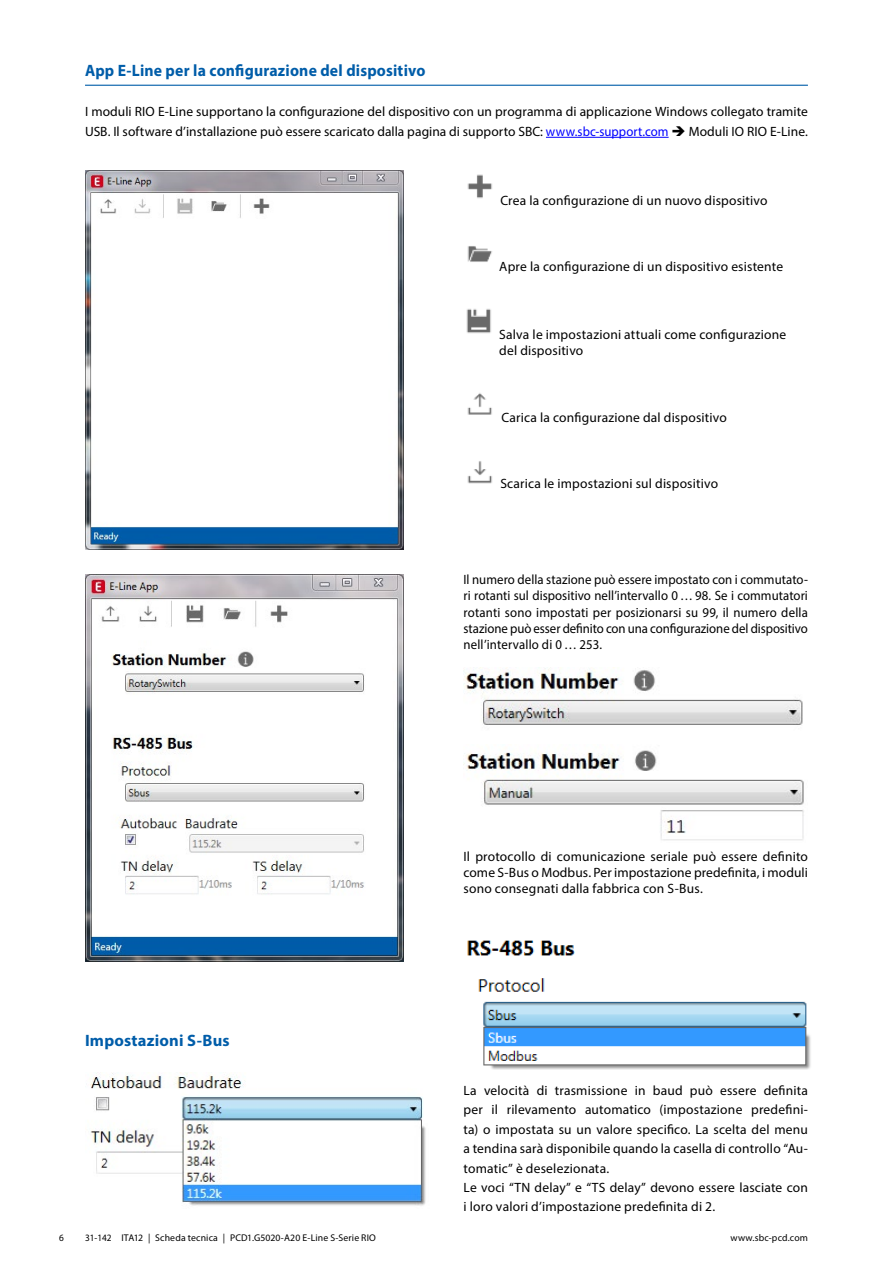
<style>
.page{position:relative;width:893px;height:1263px;background:#fff}
.page>*{position:absolute;margin:0;border:0;box-sizing:border-box;transform-origin:0 0}
.t1{font:700 16.5px "Myriad Pro";letter-spacing:.01em;color:#005da9;scale:.95 1}
.t2{font:700 16.5px "Myriad Pro";letter-spacing:.01em;color:#005da9}
.t3{font:13.5px/19.5px "Myriad Pro";letter-spacing:.01em;color:#000}
.t4{font:13.5px/16.2px "Myriad Pro";letter-spacing:.01em;color:#000;text-align:justify;scale:.95 1}
.t5{font:9.75px "Myriad Pro";letter-spacing:.015em;color:#000;scale:.95 1}
.t6{font:9.75px "Myriad Pro";letter-spacing:.015em;color:#000}
.s1{color:#00f}
</style>
<div class="page">
<img style="left:85px;top:170px;width:319px;height:380px">
<img style="left:85px;top:574px;width:319px;height:387px">
<img style="left:90px;top:1072px;width:336px;height:134px">
<img style="left:463px;top:668px;width:340px;height:57px">
<img style="left:463px;top:750px;width:341px;height:91px">
<img style="left:467px;top:940px;width:344px;height:129px">
<hr style="left:546px;top:137px;width:123px;height:1px;background:#00f">
<hr style="left:85px;top:85px;width:723px;height:1px;background:#005da9">
<img style="left:467px;top:174px;width:25px;height:25px">
<img style="left:467px;top:246px;width:25px;height:16px">
<img style="left:466px;top:308px;width:25px;height:26px">
<img style="left:467px;top:393px;width:25px;height:22px">
<img style="left:467px;top:461px;width:25px;height:23px">
<p class="t1" style="left:85px;top:60px;width:360px">App E-Line per la configurazione del dispositivo</p>
<p class="t3" style="left:85px;top:102px;width:724px">I moduli RIO E-Line supportano la configurazione del dispositivo con un programma di applicazione Windows collegato tramite<br>USB. Il software d’installazione può essere scaricato dalla pagina di supporto SBC: <span class="s1">www.sbc-support.com</span> ➔ Moduli IO RIO E-Line.</p>
<p class="t3" style="left:500px;top:190px;width:269px">Crea la configurazione di un nuovo dispositivo</p>
<p class="t3" style="left:499px;top:257px;width:285px">Apre la configurazione di un dispositivo esistente</p>
<p class="t3" style="left:499px;top:326px;width:289px;line-height:16.2px">Salva le impostazioni attuali come configurazione del dispositivo</p>
<p class="t3" style="left:501px;top:408px;width:227px">Carica la configurazione dal dispositivo</p>
<p class="t3" style="left:500px;top:474px;width:219px">Scarica le impostazioni sul dispositivo</p>
<p class="t4" style="left:463px;top:571px;width:364px">Il numero della stazione può essere impostato con i commutato&shy;ri rotanti sul dispositivo nell’intervallo 0 … 98. Se i commutatori rotanti sono impostati per posizionarsi su 99, il numero della stazione può esser definito con una configurazione del dispositivo nell’intervallo di 0 … 253.</p>
<p class="t2" style="left:85px;top:1029px;width:146px">Impostazioni S-Bus</p>
<p class="t3" style="left:463px;top:848px;width:346px;line-height:16.2px;text-align:justify">Il protocollo di comunicazione seriale può essere definito come S-Bus o Modbus. Per impostazione predefinita, i moduli sono consegnati dalla fabbrica con S-Bus.</p>
<p class="t3" style="left:463px;top:1080px;width:346px">La velocità di trasmissione in baud può essere definita per il rilevamento automatico (impostazione predefini&shy;ta) o impostata su un valore specifico. La scelta del menu a tendina sarà disponibile quando la casella di controllo “Au&shy;tomatic” è deselezionata.<br>Le voci “TN delay” e “TS delay” devono essere lasciate con i loro valori d’impostazione predefinita di 2.</p>
<p class="t5" style="left:59px;top:1231px;width:7px">6</p>
<p class="t5" style="left:85px;top:1231px;width:308px">31-142 ITA12 | Scheda tecnica | PCD1.G5020-A20 E-Line S-Serie RIO</p>
<p class="t6" style="left:730px;top:1231px;width:79px">www.sbc-pcd.com</p>
</div>
